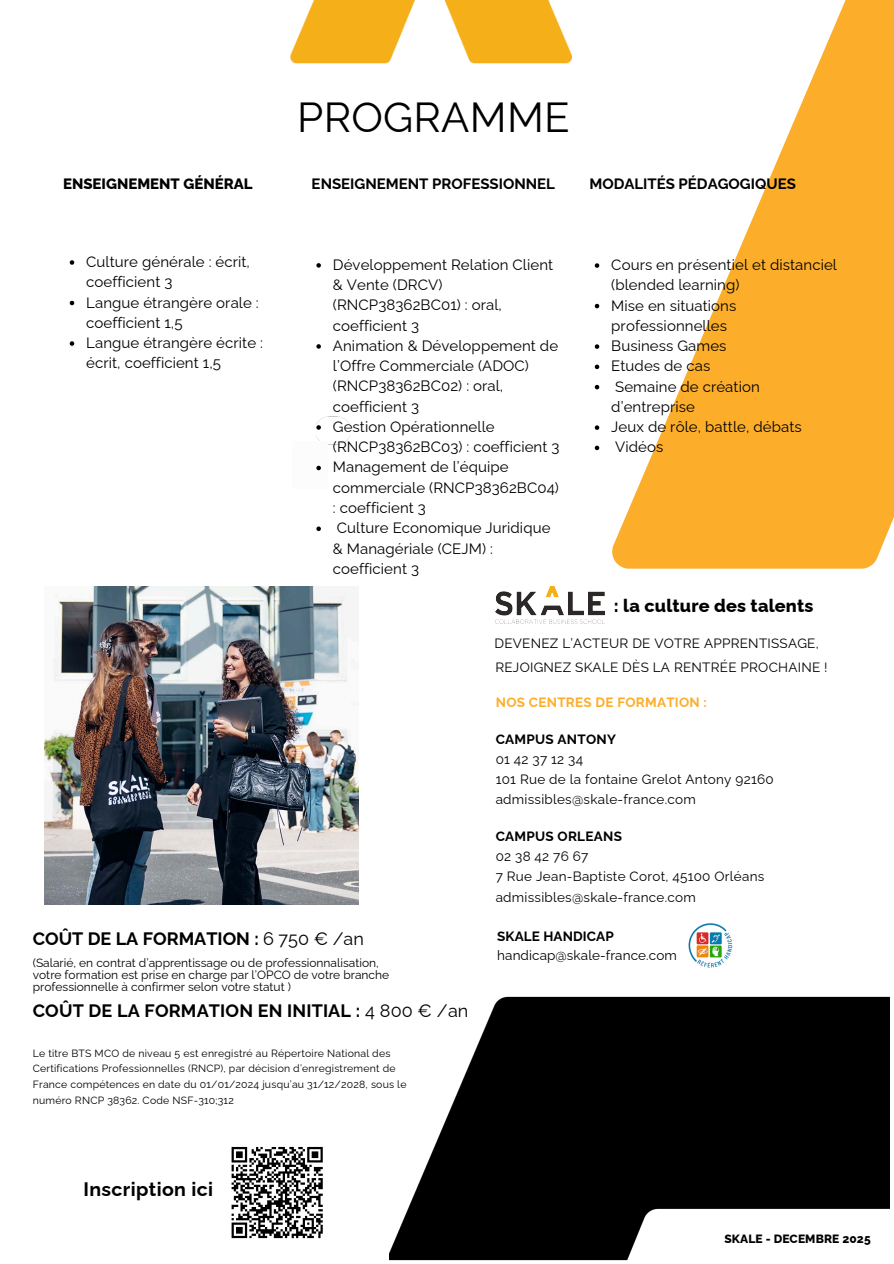
<style>
.page{position:relative;width:894px;height:1264px;background:#fff}
.page>*{position:absolute;margin:0;border:0;box-sizing:border-box;transform-origin:0 0}
.t1{font:42px "Raleway";letter-spacing:.005em;color:#000}
.t2{font:700 19.5px "Raleway";letter-spacing:.02em;color:#000}
.t3{font:700 18px "Raleway";letter-spacing:.01em;color:#000}
.t4{font:800 18px "Raleway";letter-spacing:.01em;color:#000}
.t5{font:15px/20.2px "Raleway";letter-spacing:.005em;color:#000}
.t6{font:700 15px "Raleway";color:#000}
.t7{font:800 15px "Raleway";color:#000}
.t8{font:13.5px/19.2px "Raleway";letter-spacing:.02em;color:#000}
.t9{font:700 13.5px "Raleway";letter-spacing:.02em;color:#000}
.t10{font:700 13.5px "Raleway";letter-spacing:.02em;color:#fcae2b}
.t11{font:12px/12px "Raleway";color:#000}
.t12{font:800 12px "Raleway";letter-spacing:.01em;color:#000}
.t13{font:10.5px/15.8px "Raleway";letter-spacing:.02em;color:#000}
.s1{font-weight:400}
.s2{font-weight:700}
</style>
<div class="page">
<img style="left:316px;top:416px;width:34px;height:28px">
<div style="left:292px;top:441px;width:35px;height:48px;background:#fcfcfc"></div>
<svg style="left:612px;top:0;width:281px;height:568px;fill:#fcae2b"></svg>
<img style="left:289px;top:0;width:452px;height:122px">
<img style="left:389px;top:996px;width:500px;height:265px">
<div style="left:614px;top:1015px;width:115px;height:122px;background:#000"></div>
<img style="left:495px;top:587px;width:109px;height:36px">
<img style="left:45px;top:586px;width:313px;height:318px">
<svg style="left:316px;top:263px;width:5px;height:5px"></svg>
<svg style="left:316px;top:344px;width:5px;height:5px"></svg>
<svg style="left:316px;top:425px;width:5px;height:5px"></svg>
<svg style="left:316px;top:466px;width:5px;height:4px"></svg>
<svg style="left:316px;top:526px;width:5px;height:5px"></svg>
<svg style="left:70px;top:260px;width:4px;height:5px"></svg>
<svg style="left:70px;top:301px;width:4px;height:4px"></svg>
<svg style="left:70px;top:341px;width:4px;height:5px"></svg>
<svg style="left:594px;top:263px;width:5px;height:5px"></svg>
<svg style="left:594px;top:304px;width:5px;height:4px"></svg>
<svg style="left:594px;top:344px;width:5px;height:5px"></svg>
<svg style="left:594px;top:364px;width:5px;height:5px"></svg>
<svg style="left:594px;top:385px;width:5px;height:4px"></svg>
<svg style="left:594px;top:425px;width:5px;height:5px"></svg>
<svg style="left:594px;top:445px;width:5px;height:5px"></svg>
<svg style="left:231px;top:1146px;width:92px;height:93px"></svg>
<img style="left:688px;top:923px;width:45px;height:45px">
<h1 class="t1" style="left:297px;top:92px;width:274px">PROGRAMME</h1>
<p class="t7" style="left:63px;top:174px;width:191px">ENSEIGNEMENT GÉNÉRAL</p>
<p class="t6" style="left:589px;top:174px;width:208px">MODALITÉS PÉDAGOGIQUES</p>
<p class="t6" style="left:311px;top:174px;width:245px">ENSEIGNEMENT PROFESSIONNEL</p>
<p class="t5" style="left:86px;top:251px;width:165px">Culture générale : écrit, coefficient 3</p>
<p class="t5" style="left:86px;top:292px;width:174px">Langue étrangère orale : coefficient 1,5</p>
<p class="t5" style="left:86px;top:332px;width:178px">Langue étrangère écrite : écrit, coefficient 1,5</p>
<p class="t5" style="left:333px;top:254px;width:222px">Développement Relation Client &amp; Vente (DRCV) (RNCP38362BC01) : oral, coefficient 3</p>
<p class="t5" style="left:333px;top:335px;width:227px">Animation &amp; Développement de l’Offre Commerciale (ADOC) (RNCP38362BC02) : oral, coefficient 3</p>
<p class="t5" style="left:333px;top:416px;width:228px">Gestion Opérationnelle (RNCP38362BC03) : coefficient 3</p>
<p class="t5" style="left:333px;top:457px;width:227px">Management de l’équipe commerciale (RNCP38362BC04) : coefficient 3</p>
<p class="t5" style="left:333px;top:518px;width:219px">Culture Economique Juridique &amp; Managériale (CEJM) : coefficient 3</p>
<p class="t5" style="left:611px;top:255px;width:227px">Cours en présentiel et distanciel (blended learning)</p>
<p class="t5" style="left:611px;top:295px;width:126px">Mise en situations professionnelles</p>
<p class="t5" style="left:611px;top:336px;width:117px">Business Games</p>
<p class="t5" style="left:611px;top:356px;width:100px">Etudes de cas</p>
<p class="t5" style="left:611px;top:376px;width:150px">Semaine de création d’entreprise</p>
<p class="t5" style="left:611px;top:417px;width:192px">Jeux de rôle, battle, débats</p>
<p class="t5" style="left:615px;top:437px;width:50px">Vidéos</p>
<p class="t4" style="left:613px;top:595px;width:201px">: la culture des talents</p>
<p class="t8" style="left:494px;top:633px;width:326px">DEVENEZ L’ACTEUR DE VOTRE APPRENTISSAGE,</p>
<p class="t8" style="left:495px;top:657px;width:334px">REJOIGNEZ SKALE DÈS LA RENTRÉE PROCHAINE !</p>
<p class="t10" style="left:495px;top:694px;width:212px">NOS CENTRES DE FORMATION :</p>
<h5 class="t9" style="left:495px;top:731px;width:122px">CAMPUS ANTONY</h5>
<h5 class="t8" style="left:495px;top:749px;width:89px">01 42 37 12 34</h5>
<h5 class="t8" style="left:495px;top:769px;width:279px">101 Rue de la fontaine Grelot Antony 92160</h5>
<p class="t8" style="left:495px;top:790px;width:202px">admissibles@skale-france.com</p>
<p class="t9" style="left:495px;top:828px;width:128px">CAMPUS ORLEANS</p>
<p class="t8" style="left:495px;top:846px;width:94px">02 38 42 76 67</p>
<p class="t8" style="left:495px;top:867px;width:270px">7 Rue Jean-Baptiste Corot, 45100 Orléans</p>
<p class="t8" style="left:495px;top:887px;width:202px">admissibles@skale-france.com</p>
<p class="t3" style="left:33px;top:927px;width:332px">COÛT DE LA FORMATION : <span class="s1">6 750 € /an</span></p>
<h3 class="t11" style="left:33px;top:956px;width:358px">(Salarié, en contrat d’apprentissage ou de professionnalisation, votre formation est prise en charge par l’OPCO de votre branche professionnelle à confirmer selon votre statut )</h3>
<p class="t3" style="left:33px;top:999px;width:437px">COÛT DE LA FORMATION EN INITIAL : <span class="s1">4 800 € /an</span></p>
<h6 class="t13" style="left:33px;top:1045px;width:375px">Le titre BTS MCO de niveau 5 est enregistré au Répertoire National des Certifications Professionnelles (RNCP), par décision d’enregistrement de France compétences en date du 01/01/2024 jusqu’au 31/12/2028, sous le numéro RNCP 38362. Code NSF-310;312</h6>
<p class="t8" style="left:497px;top:926px;width:181px"><span class="s2">SKALE HANDICAP </span>handicap@skale-france.com</p>
<p class="t2" style="left:83px;top:1177px;width:131px">Inscription ici</p>
<p class="t12" style="left:724px;top:1231px;width:148px">SKALE - DECEMBRE 2025</p>
</div>
